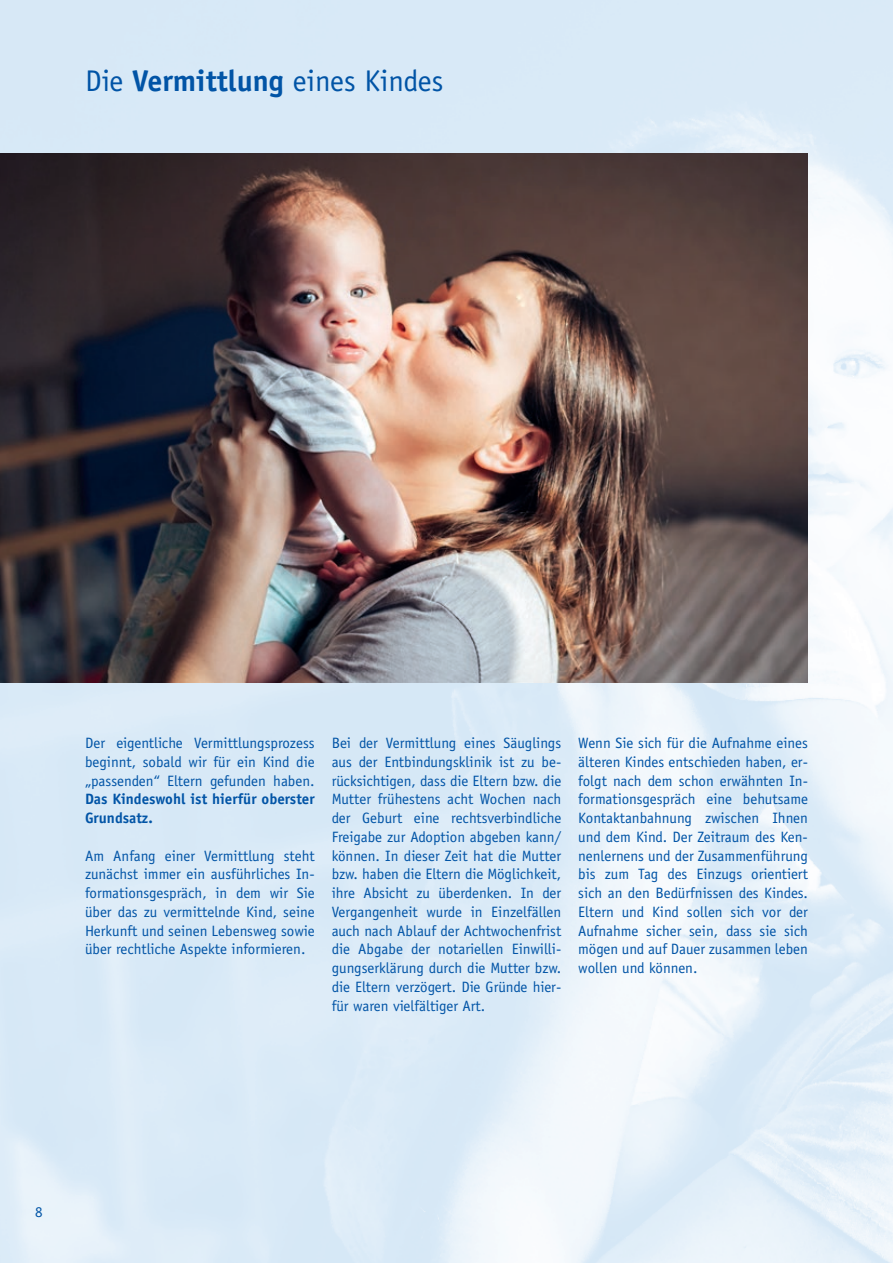
<style>
.page{position:relative;width:893px;height:1263px;background:#fff}
.page>*{position:absolute;margin:0;border:0;box-sizing:border-box;transform-origin:0 0}
.t1{font:30px "Officina Sans Std";color:#0154a6}
.t2{font:15px/18.8px "Officina Sans Std";color:#0154a6;text-align:justify}
.t3{font:700 15px/18.8px "Officina Sans Std";color:#0154a6}
.s1{font-weight:700}
</style>
<div class="page">
<img style="left:0;top:0;width:893px;height:1263px">
<img style="left:0;top:153px;width:808px;height:529px">
<h1 class="t1" style="left:85px;top:64px;width:360px">Die <span class="s1">Vermittlung</span> eines Kindes</h1>
<p class="t2" style="left:85px;top:734px;width:231px">Der eigentliche Vermittlungsprozess beginnt, sobald wir für ein Kind die „passenden“ Eltern gefunden haben.</p>
<p class="t3" style="left:85px;top:790px;width:231px">Das Kindeswohl ist hierfür oberster<br>Grundsatz.</p>
<p class="t2" style="left:85px;top:846px;width:231px">Am Anfang einer Vermittlung steht zunächst immer ein ausführliches In&shy;formationsgespräch, in dem wir Sie über das zu vermittelnde Kind, seine Herkunft und seinen Lebensweg sowie über rechtliche Aspekte informieren.</p>
<p class="t2" style="left:332px;top:734px;width:231px">Bei der Vermittlung eines Säuglings aus der Entbindungsklinik ist zu be&shy;rücksichtigen, dass die Eltern bzw. die Mutter frühestens acht Wochen nach der Geburt eine rechtsverbindliche Freigabe zur Adoption abgeben kann/ können. In dieser Zeit hat die Mutter bzw. haben die Eltern die Möglichkeit, ihre Absicht zu überdenken. In der Vergangenheit wurde in Einzelfällen auch nach Ablauf der Achtwochenfrist die Abgabe der notariellen Einwilli&shy;gungserklärung durch die Mutter bzw. die Eltern verzögert. Die Gründe hier&shy;für waren vielfältiger Art.</p>
<p class="t2" style="left:578px;top:734px;width:231px">Wenn Sie sich für die Aufnahme eines älteren Kindes entschieden haben, er&shy;folgt nach dem schon erwähnten In&shy;formationsgespräch eine behutsame Kontaktanbahnung zwischen Ihnen und dem Kind. Der Zeitraum des Ken&shy;nenlernens und der Zusammenführung bis zum Tag des Einzugs orientiert sich an den Bedürfnissen des Kindes.<br>Eltern und Kind sollen sich vor der Aufnahme sicher sein, dass sie sich mögen und auf Dauer zusammen leben wollen und können.</p>
<p class="t2" style="left:35px;top:1202px;width:9px">8</p>
</div>
